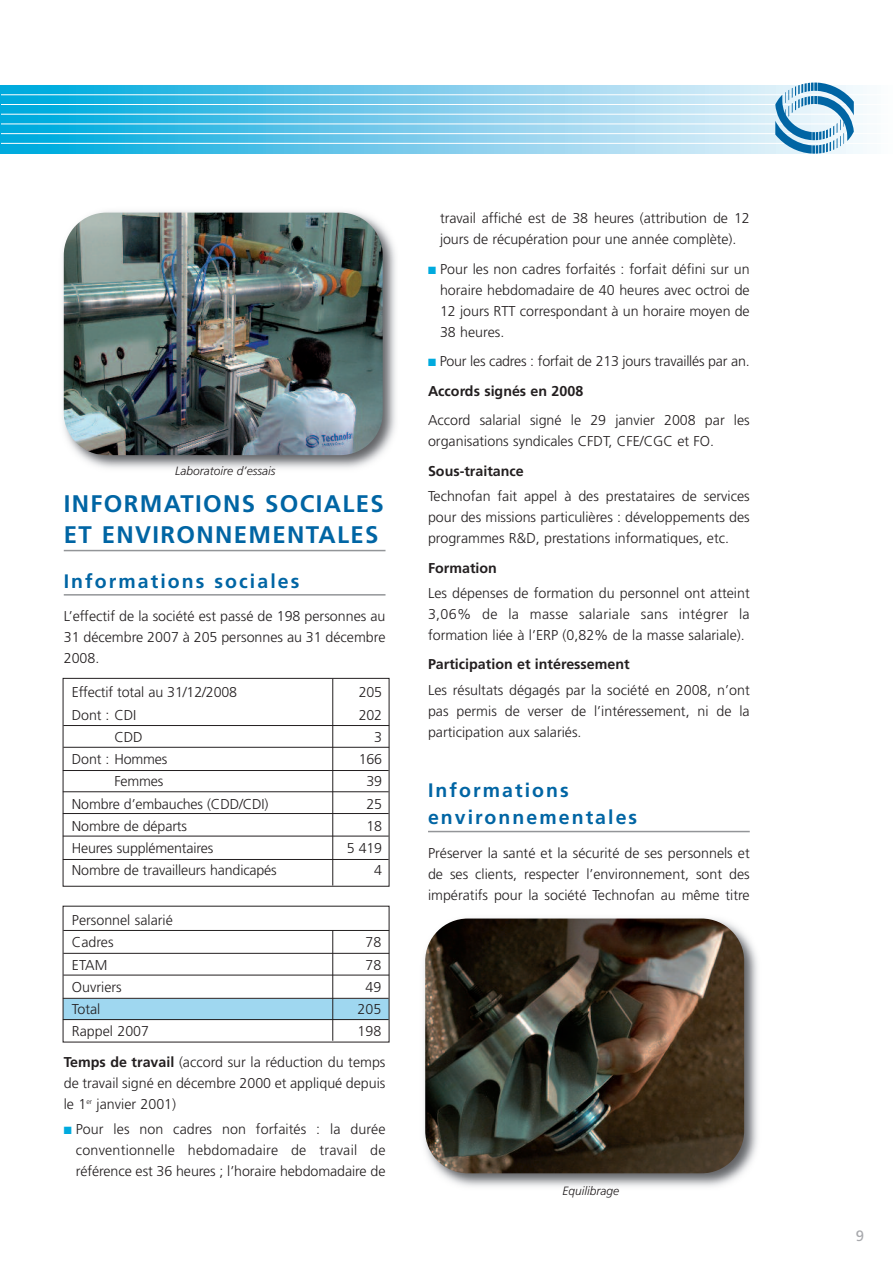
<style>
.page{position:relative;width:893px;height:1263px;background:#fff}
.page>*{position:absolute;margin:0;border:0;box-sizing:border-box;transform-origin:0 0}
.t1{font:700 24px/31.5px "Frutiger";letter-spacing:.055em;color:#0065a4}
.t2{font:700 19.5px/27px "Frutiger";letter-spacing:.105em;color:#0065a4}
.t3{font:15px "Frutiger";color:#a8a9ad}
.t4{font:300 14.25px/21px "Frutiger";color:#231f20;text-align:justify}
.t5{font:700 14.25px "Frutiger";color:#231f20}
.t6{font:italic 300 12px "Frutiger";color:#231f20}
.s1{font-weight:700}
.s2{color:#00aade}
</style>
<div class="page">
<hr style="left:64px;top:550px;width:321px;height:1px;background:#939598">
<hr style="left:64px;top:594px;width:321px;height:2px;background:#939598">
<hr style="left:428px;top:831px;width:322px;height:1px;background:#939598">
<svg style="left:1px;top:85px;width:862px;height:68px;background:#73cbeb"></svg>
<hr style="left:0;top:95px;width:893px;height:1px;background:#fff">
<hr style="left:0;top:104px;width:893px;height:1px;background:#fff">
<hr style="left:0;top:114px;width:893px;height:1px;background:#fff">
<hr style="left:0;top:124px;width:893px;height:1px;background:#fff">
<hr style="left:0;top:133px;width:893px;height:1px;background:#fff">
<hr style="left:0;top:143px;width:893px;height:1px;background:#fff">
<hr style="left:0;top:85px;width:1px;height:68px;background:#0ad">
<img style="left:424px;top:918px;width:334px;height:269px">
<img style="left:425px;top:918px;width:319px;height:255px;border-radius:43px">
<img style="left:63px;top:211px;width:333px;height:258px">
<img style="left:64px;top:213px;width:319px;height:242px;border-radius:43px">
<svg style="left:775px;top:83px;width:79px;height:71px;background:#92bfda"></svg>
<div style="left:63px;top:678px;width:326px;height:209px;border:1px solid #231f20"></div>
<hr style="left:332px;top:679px;width:1px;height:206px;background:#231f20">
<hr style="left:63px;top:725px;width:326px;height:1px;background:#231f20">
<hr style="left:63px;top:747px;width:326px;height:1px;background:#231f20">
<hr style="left:63px;top:770px;width:326px;height:1px;background:#231f20">
<hr style="left:63px;top:791px;width:326px;height:1px;background:#231f20">
<hr style="left:63px;top:813px;width:326px;height:1px;background:#231f20">
<hr style="left:63px;top:836px;width:326px;height:1px;background:#231f20">
<hr style="left:63px;top:859px;width:326px;height:1px;background:#231f20">
<hr style="left:63px;top:930px;width:326px;height:1px;background:#231f20">
<hr style="left:63px;top:953px;width:326px;height:1px;background:#231f20">
<hr style="left:63px;top:975px;width:326px;height:1px;background:#231f20">
<div style="left:63px;top:999px;width:326px;height:20px;background:#9fd7f0"></div>
<hr style="left:63px;top:998px;width:326px;height:1px;background:#231f20">
<hr style="left:332px;top:930px;width:1px;height:111px;background:#231f20">
<hr style="left:63px;top:1019px;width:326px;height:1px;background:#231f20">
<p class="t6" style="left:175px;top:466px;width:102px">Laboratoire d’essais</p>
<h1 class="t1" style="left:64px;top:490px;width:322px">INFORMATIONS SOCIALES<br>ET ENVIRONNEMENTALES</h1>
<h2 class="t2" style="left:64px;top:569px;width:237px">Informations sociales</h2>
<p class="t4" style="left:64px;top:607px;width:323px">L’effectif de la société est passé de 198 personnes au 31 décembre 2007 à 205 personnes au 31 décembre 2008.</p>
<p class="t4" style="left:72px;top:683px;width:167px">Effectif total au 31/12/2008</p>
<p class="t4" style="left:359px;top:683px;width:25px">205</p>
<p class="t4" style="left:72px;top:705px;width:66px">Dont : CDI</p>
<p class="t4" style="left:359px;top:705px;width:25px">202</p>
<p class="t4" style="left:114px;top:727px;width:30px">CDD</p>
<p class="t4" style="left:374px;top:727px;width:9px">3</p>
<p class="t4" style="left:72px;top:750px;width:97px">Dont : Hommes</p>
<p class="t4" style="left:359px;top:750px;width:25px">166</p>
<p class="t4" style="left:114px;top:772px;width:51px">Femmes</p>
<p class="t4" style="left:366px;top:772px;width:17px">39</p>
<p class="t4" style="left:72px;top:794px;width:198px">Nombre d’embauches (CDD/CDI)</p>
<p class="t4" style="left:366px;top:794px;width:17px">25</p>
<p class="t4" style="left:72px;top:816px;width:117px">Nombre de départs</p>
<p class="t4" style="left:366px;top:816px;width:17px">18</p>
<p class="t4" style="left:72px;top:839px;width:143px">Heures supplémentaires</p>
<p class="t4" style="left:347px;top:839px;width:37px">5 419</p>
<p class="t4" style="left:72px;top:861px;width:206px">Nombre de travailleurs handicapés</p>
<p class="t4" style="left:374px;top:861px;width:9px">4</p>
<p class="t4" style="left:72px;top:910px;width:102px;line-height:22.2px">Personnel salarié<br>Cadres</p>
<p class="t4" style="left:365px;top:933px;width:17px">78</p>
<p class="t4" style="left:72px;top:955px;width:37px">ETAM</p>
<p class="t4" style="left:365px;top:955px;width:17px">78</p>
<p class="t4" style="left:72px;top:977px;width:51px">Ouvriers</p>
<p class="t4" style="left:365px;top:977px;width:17px">49</p>
<p class="t4" style="left:72px;top:1000px;width:30px">Total</p>
<p class="t4" style="left:358px;top:1000px;width:25px">205</p>
<p class="t4" style="left:72px;top:1022px;width:79px">Rappel 2007</p>
<p class="t4" style="left:358px;top:1022px;width:25px">198</p>
<p class="t4" style="left:64px;top:1052px;width:323px"><span class="s1">Temps de travail</span> (accord sur la réduction du temps de travail signé en décembre 2000 et appliqué depuis le 1<sup>er</sup> janvier 2001)</p>
<p class="t4" style="left:76px;top:1120px;width:311px;text-indent:-12px"><span class="s2">■</span> Pour les non cadres non forfaités : la durée conventionnelle hebdomadaire de travail de référence est 36 heures ; l’horaire hebdomadaire de</p>
<p class="t4" style="left:440px;top:209px;width:311px">travail affiché est de 38 heures (attribution de 12 jours de récupération pour une année complète).</p>
<p class="t4" style="left:440px;top:259px;width:311px;text-indent:-12px"><span class="s2">■</span> Pour les non cadres forfaités : forfait défini sur un horaire hebdomadaire de 40 heures avec octroi de 12 jours RTT correspondant à un horaire moyen de 38 heures.</p>
<p class="t4" style="left:428px;top:348px;width:323px;line-height:29.5px"><span class="s2">■</span> Pour les cadres : forfait de 213 jours travaillés par an.<br><span class="s1">Accords signés en 2008</span></p>
<p class="t4" style="left:428px;top:411px;width:323px">Accord salarial signé le 29 janvier 2008 par les organisations syndicales CFDT, CFE/CGC et FO.</p>
<p class="t5" style="left:428px;top:465px;width:97px">Sous-traitance</p>
<p class="t4" style="left:428px;top:487px;width:323px">Technofan fait appel à des prestataires de services pour des missions particulières : développements des programmes R&amp;D, prestations informatiques, etc.</p>
<p class="t5" style="left:428px;top:562px;width:70px">Formation</p>
<p class="t4" style="left:428px;top:583px;width:323px">Les dépenses de formation du personnel ont atteint 3,06% de la masse salariale sans intégrer la formation liée à l’ERP (0,82% de la masse salariale).</p>
<p class="t5" style="left:428px;top:659px;width:203px">Participation et intéressement</p>
<p class="t4" style="left:428px;top:680px;width:323px">Les résultats dégagés par la société en 2008, n’ont pas permis de verser de l’intéressement, ni de la participation aux salariés.</p>
<h2 class="t2" style="left:428px;top:779px;width:211px">Informations environnementales</h2>
<p class="t4" style="left:428px;top:844px;width:323px">Préserver la santé et la sécurité de ses personnels et de ses clients, respecter l’environnement, sont des impératifs pour la société Technofan au même titre</p>
<p class="t6" style="left:563px;top:1186px;width:58px">Equilibrage</p>
<p class="t3" style="left:856px;top:1229px;width:10px">9</p>
</div>
